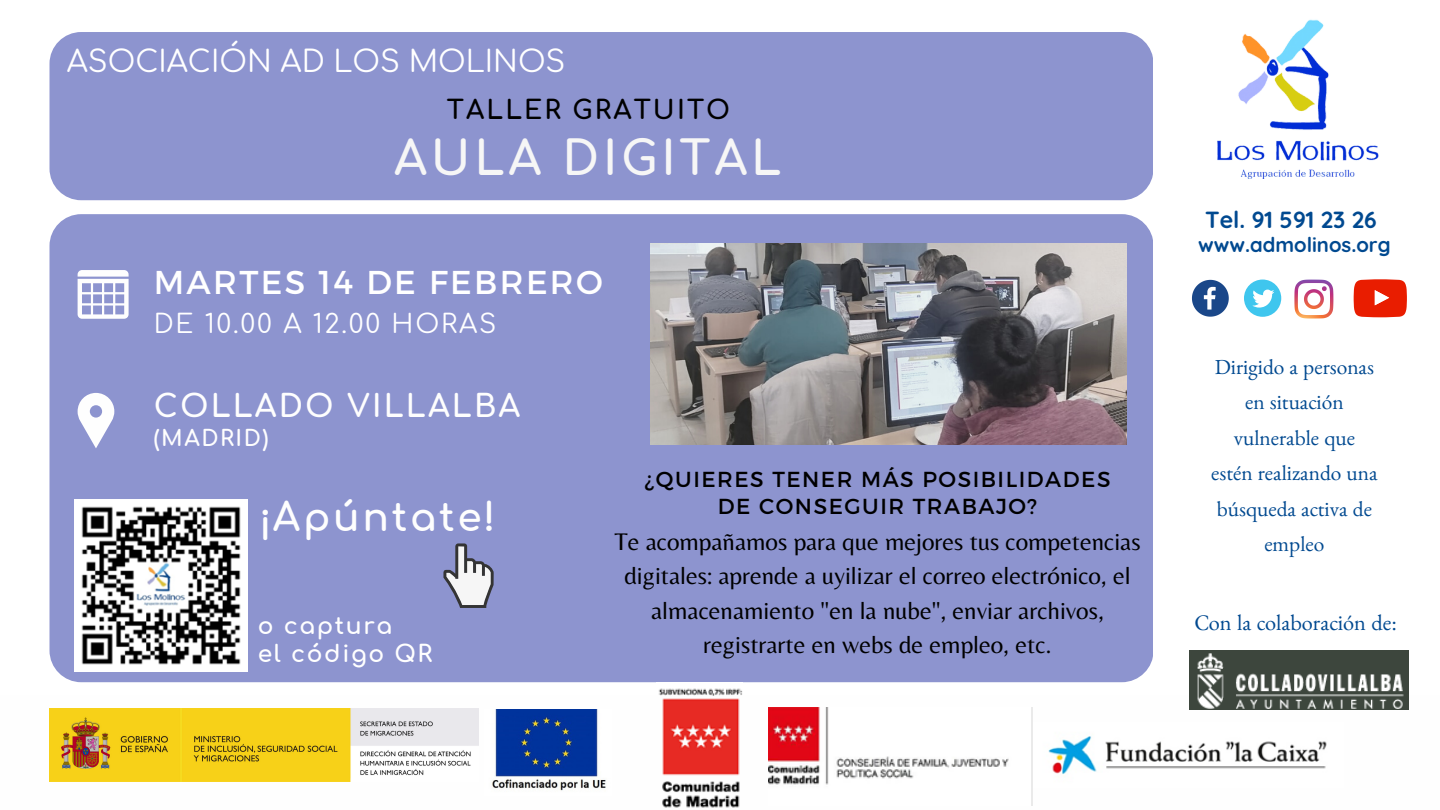
<style>
.page{position:relative;width:1440px;height:810px;background:#fff}
.page>*{position:absolute;margin:0;border:0;box-sizing:border-box;transform-origin:0 0}
.t1{font:700 47px "Comfortaa";letter-spacing:.08em;color:#f6f6f6}
.t2{font:700 39px "Comfortaa";letter-spacing:.07em;color:#fefefe}
.t3{font:33px "Montserrat";letter-spacing:.07em;color:#fff}
.t4{font:700 31px "Comfortaa";letter-spacing:.07em;color:#fefefe}
.t5{font:30px "Comfortaa";color:#fff}
.t6{font:26px "Comfortaa";letter-spacing:.07em;color:#fff}
.t7{font:700 26px "Comfortaa";letter-spacing:.08em;color:#000}
.t8{font:25px/34.5px "Belleza";color:#000;text-align:center}
.t9{font:700 23.4px/27.8px "Comfortaa";letter-spacing:.07em;color:#fff}
.t10{font:700 23.2px "Quicksand";color:#004990}
.t11{font:22.3px "Benne";color:#004990}
.t12{font:700 22px "Comfortaa";letter-spacing:.07em;color:#fefefe}
.t13{font:21.7px/26.2px "Montserrat";letter-spacing:.07em;color:#000;text-align:center}
.t14{font:21.4px/35.5px "Benne";color:#004990;text-align:center}
.t15{font:700 20.3px "Quicksand";color:#004990}
</style>
<div class="page">
<div style="left:50px;top:214px;width:1103px;height:468px;background:#8d94cf;border-radius:32px"></div>
<img style="left:1238px;top:19px;width:91px;height:111px">
<svg style="left:78px;top:270px;width:51px;height:49px"></svg>
<svg style="left:78px;top:393px;width:36px;height:55px"></svg>
<img style="left:1217px;top:140px;width:162px;height:39px">
<div style="left:50px;top:32px;width:1103px;height:168px;background:#8d94cf;border-radius:32px"></div>
<svg style="left:1192px;top:280px;width:37px;height:37px"></svg>
<div style="left:1244px;top:280px;width:37px;height:37px;background:#3fc6ee;border-radius:50%"></div>
<svg style="left:1252px;top:290px;width:22px;height:18px"></svg>
<svg style="left:1354px;top:279px;width:53px;height:38px;background:#eb361c"></svg>
<svg style="left:1294px;top:280px;width:39px;height:39px"></svg>
<img style="left:50px;top:708px;width:428px;height:74px">
<img style="left:491px;top:709px;width:115px;height:82px">
<img style="left:75px;top:500px;width:172px;height:172px">
<svg style="left:443px;top:543px;width:51px;height:65px"></svg>
<img style="left:658px;top:688px;width:85px;height:120px">
<img style="left:769px;top:707px;width:264px;height:98px">
<img style="left:1048px;top:736px;width:279px;height:38px">
<img style="left:651px;top:244px;width:476px;height:201px">
<img style="left:1189px;top:651px;width:219px;height:58px">
<p class="t5" style="left:67px;top:46px;width:500px">ASOCIACIÓN AD LOS MOLINOS</p>
<p class="t7" style="left:447px;top:97px;width:285px">TALLER GRATUITO</p>
<h1 class="t1" style="left:394px;top:134px;width:389px">AULA DIGITAL</h1>
<h3 class="t3" style="left:154px;top:261px;width:451px">MARTES 14 DE FEBRERO</h3>
<p class="t6" style="left:154px;top:310px;width:344px">DE 10.00 A 12.00 HORAS</p>
<p class="t4" style="left:154px;top:390px;width:368px">COLLADO VILLALBA</p>
<p class="t12" style="left:154px;top:427px;width:116px">(MADRID)</p>
<h2 class="t2" style="left:259px;top:497px;width:238px">¡Apúntate!</h2>
<p class="t9" style="left:258px;top:613px;width:176px">o captura<br>el código QR</p>
<p class="t13" style="left:645px;top:466px;width:467px">¿QUIERES TENER MÁS POSIBILIDADES<br>DE CONSEGUIR TRABAJO?</p>
<p class="t8" style="left:614px;top:524px;width:528px">Te acompañamos para que mejores tus competencias digitales: aprende a uyilizar el correo electrónico, el almacenamiento "en la nube", enviar archivos, registrarte en webs de empleo, etc.</p>
<p class="t10" style="left:1205px;top:204px;width:173px">Tel. 91 591 23 26</p>
<p class="t15" style="left:1198px;top:231px;width:194px">www.admolinos.org</p>
<p class="t14" style="left:1211px;top:353px;width:168px">Dirigido a personas en situación vulnerable que estén realizando una búsqueda activa de empleo</p>
<p class="t11" style="left:1195px;top:616px;width:204px">Con la colaboración de:</p>
</div>
